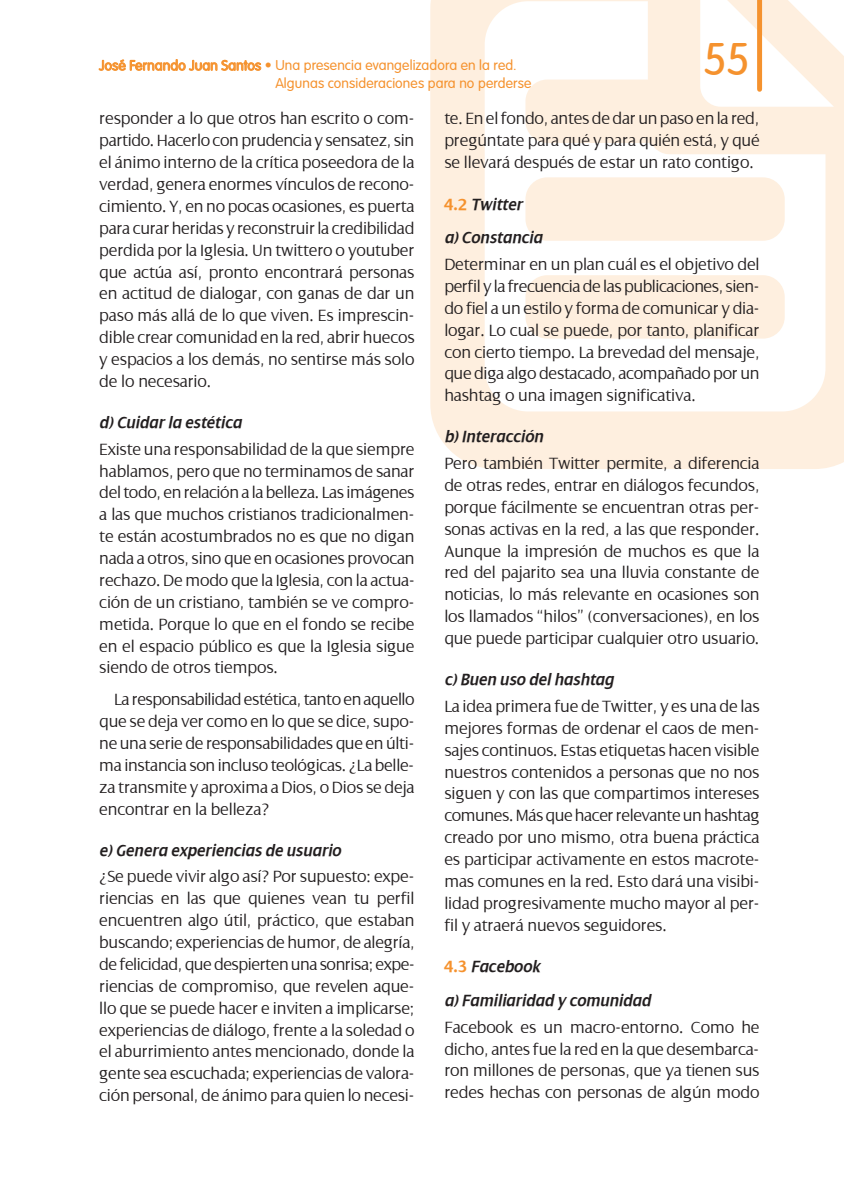
<style>
.page{position:relative;width:844px;height:1191px;background:#fff}
.page>*{position:absolute;margin:0;border:0;box-sizing:border-box;transform-origin:0 0}
.t1{font:300 45.5px "Vag";color:#f5922e}
.t2{font:300 17.5px/21.9px "Dialog";letter-spacing:-.01em;color:#231f20;text-align:justify}
.t3{font:italic 600 17.5px/33.4px "Dialog";letter-spacing:.01em;color:#231f20;scale:.95 1}
.t4{font:300 14px "VAG Rounded Std";letter-spacing:.01em;color:#f5922e}
.s1{font-weight:700;font-style:normal;color:#f5922e}
</style>
<div class="page">
<svg style="left:430px;top:0;width:413px;height:469px"></svg>
<div style="left:525px;top:275px;width:259px;height:63px;background:#feefdf;border-radius:22px"></div>
<div style="left:525px;top:177px;width:259px;height:64px;background:#feefdf;border-radius:22px"></div>
<svg style="left:756px;top:0;width:5px;height:89px"></svg>
<svg style="left:99px;top:59px;width:162px;height:12px"></svg>
<p class="t4" style="left:99px;top:57px;width:419px">José Fernando Juan Santos • Una presencia evangelizadora en la red.</p>
<p class="t4" style="left:275px;top:75px;width:257px">Algunas consideraciones para no perderse</p>
<h1 class="t1" style="left:703px;top:34px;width:48px">55</h1>
<p class="t2" style="left:99px;top:108px;width:317px">responder a lo que otros han escrito o com&shy;partido. Hacerlo con prudencia y sensatez, sin el ánimo interno de la crítica poseedora de la verdad, genera enormes vínculos de recono&shy;cimiento. Y, en no pocas ocasiones, es puerta para curar heridas y reconstruir la credibilidad perdida por la Iglesia. Un twittero o youtuber que actúa así, pronto encontrará personas en actitud de dialogar, con ganas de dar un paso más allá de lo que viven. Es imprescin&shy;dible crear comunidad en la red, abrir huecos y espacios a los demás, no sentirse más solo de lo necesario.</p>
<p class="t3" style="left:99px;top:405px;width:151px">d) Cuidar la estética</p>
<p class="t2" style="left:99px;top:438px;width:317px">Existe una responsabilidad de la que siempre hablamos, pero que no terminamos de sanar del todo, en relación a la belleza. Las imágenes a las que muchos cristianos tradicionalmen&shy;te están acostumbrados no es que no digan nada a otros, sino que en ocasiones provocan rechazo. De modo que la Iglesia, con la actua&shy;ción de un cristiano, también se ve compro&shy;metida. Porque lo que en el fondo se recibe en el espacio público es que la Iglesia sigue siendo de otros tiempos.</p>
<p class="t2" style="left:99px;top:689px;width:317px;text-indent:15px">La responsabilidad estética, tanto en aquello que se deja ver como en lo que se dice, supo&shy;ne una serie de responsabilidades que en últi&shy;ma instancia son incluso teológicas. ¿La belle&shy;za transmite y aproxima a Dios, o Dios se deja encontrar en la belleza?</p>
<p class="t3" style="left:99px;top:833px;width:256px">e) Genera experiencias de usuario</p>
<p class="t2" style="left:99px;top:866px;width:317px">¿Se puede vivir algo así? Por supuesto: expe&shy;riencias en las que quienes vean tu perfil encuentren algo útil, práctico, que estaban buscando; experiencias de humor, de alegría, de felicidad, que despierten una sonrisa; expe&shy;riencias de compromiso, que revelen aque&shy;llo que se puede hacer e inviten a implicarse; experiencias de diálogo, frente a la soledad o el aburrimiento antes mencionado, donde la gente sea escuchada; experiencias de valora&shy;ción personal, de ánimo para quien lo necesi-</p>
<p class="t2" style="left:444px;top:108px;width:316px">te. En el fondo, antes de dar un paso en la red, pregúntate para qué y para quién está, y qué se llevará después de estar un rato contigo.</p>
<p class="t3" style="left:444px;top:188px;width:104px"><span class="s1">4.2</span> Twitter<br>a) Constancia</p>
<p class="t2" style="left:444px;top:254px;width:317px">Determinar en un plan cuál es el objetivo del perfil y la frecuencia de las publicaciones, sien&shy;do fiel a un estilo y forma de comunicar y dia&shy;logar. Lo cual se puede, por tanto, planificar con cierto tiempo. La brevedad del mensaje, que diga algo destacado, acompañado por un hashtag o una imagen significativa.</p>
<p class="t3" style="left:444px;top:420px;width:105px">b) Interacción</p>
<p class="t2" style="left:444px;top:452px;width:317px">Pero también Twitter permite, a diferencia de otras redes, entrar en diálogos fecundos, porque fácilmente se encuentran otras per&shy;sonas activas en la red, a las que responder.<br>Aunque la impresión de muchos es que la red del pajarito sea una lluvia constante de noticias, lo más relevante en ocasiones son los llamados “hilos” (conversaciones), en los que puede participar cualquier otro usuario.</p>
<p class="t3" style="left:444px;top:663px;width:180px">c) Buen uso del hashtag</p>
<p class="t2" style="left:444px;top:695px;width:317px">La idea primera fue de Twitter, y es una de las mejores formas de ordenar el caos de men&shy;sajes continuos. Estas etiquetas hacen visible nuestros contenidos a personas que no nos siguen y con las que compartimos intereses comunes. Más que hacer relevante un hashtag creado por uno mismo, otra buena práctica es participar activamente en estos macrote&shy;mas comunes en la red. Esto dará una visibi&shy;lidad progresivamente mucho mayor al per&shy;fil y atraerá nuevos seguidores.</p>
<p class="t3" style="left:444px;top:950px;width:219px"><span class="s1">4.3</span> Facebook<br>a) Familiaridad y comunidad</p>
<p class="t2" style="left:444px;top:1016px;width:317px">Facebook es un macro-entorno. Como he dicho, antes fue la red en la que desembarca&shy;ron millones de personas, que ya tienen sus redes hechas con personas de algún modo</p>
</div>
